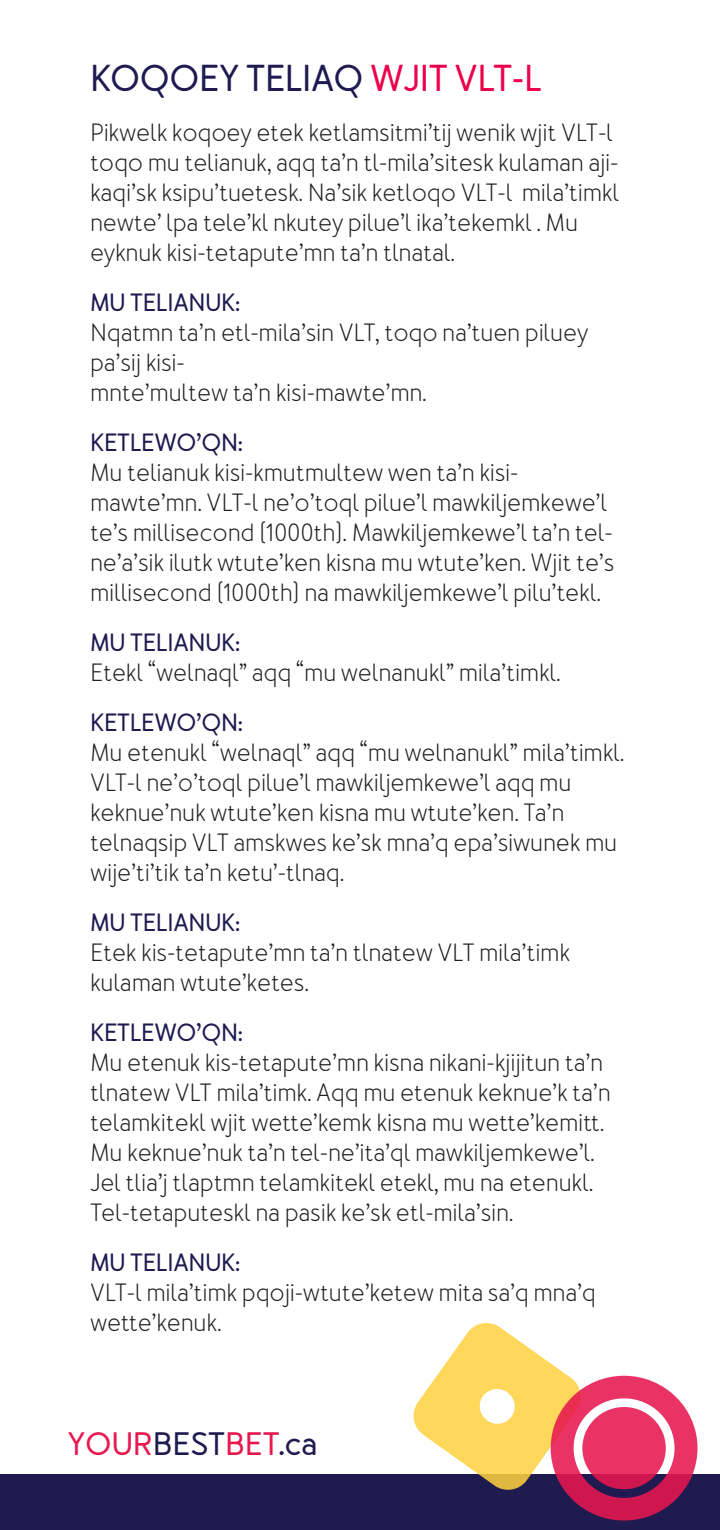
<style>
.page{position:relative;width:720px;height:1530px;background:#fff}
.page>*{position:absolute;margin:0;border:0;box-sizing:border-box;transform-origin:0 0}
.Head2{font:700 37.5px "Merlo Round";letter-spacing:-.01em;color:#1f1a50}
.t1{font:700 32.5px "Merlo Round";color:#e7174f}
.BODY{font:25px/30px "Merlo Round";letter-spacing:-.01em;color:#231f20}
.BODY-2{font:700 25px "Merlo Round";letter-spacing:-.01em;color:#1f1a50}
.s1{color:#ec004b}
.s2{color:#1f1a50}
</style>
<div class="page">
<div style="left:0;top:1475px;width:720px;height:55px;background:#1f1a50"></div>
<svg style="left:410px;top:1323px;width:288px;height:198px"></svg>
<p class="Head2" style="left:90px;top:55px;width:453px">KOQOEY TELIAQ <span class="s1">WJIT VLT-L</span></p>
<p class="BODY" style="left:90px;top:118px;width:531px">Pikwelk koqoey etek ketlamsitmi’tij wenik wjit VLT-l toqo mu telianuk, aqq ta’n tl-mila’sitesk kulaman aji&shy;kaqi’sk ksipu’tuetesk. Na’sik ketloqo VLT-l mila’timkl newte’ lpa tele’kl nkutey pilue’l ika’tekemkl . Mu eyknuk kisi-tetapute’mn ta’n tlnatal.</p>
<p class="BODY-2" style="left:90px;top:287px;width:151px">MU TELIANUK:</p>
<p class="BODY" style="left:90px;top:318px;width:500px">Nqatmn ta’n etl-mila’sin VLT, toqo na’tuen piluey pa’sij kisi-</p>
<p class="BODY" style="left:90px;top:378px;width:339px">mnte’multew ta’n kisi-mawte’mn.</p>
<p class="BODY-2" style="left:90px;top:427px;width:154px">KETLEWO’QN:</p>
<p class="BODY" style="left:90px;top:458px;width:526px">Mu telianuk kisi-kmutmultew wen ta’n kisi&shy;mawte’mn. VLT-l ne’o’toql pilue’l mawkiljemkewe’l te’s millisecond (1000th). Mawkiljemkewe’l ta’n tel&shy;ne’a’sik ilutk wtute’ken kisna mu wtute’ken. Wjit te’s millisecond (1000th) na mawkiljemkewe’l pilu’tekl.</p>
<p class="BODY-2" style="left:90px;top:627px;width:151px">MU TELIANUK:</p>
<p class="BODY" style="left:90px;top:658px;width:472px">Etekl “welnaql” aqq “mu welnanukl” mila’timkl.</p>
<p class="BODY-2" style="left:90px;top:707px;width:154px">KETLEWO’QN:</p>
<p class="BODY" style="left:90px;top:738px;width:536px">Mu etenukl “welnaql” aqq “mu welnanukl” mila’timkl.<br>VLT-l ne’o’toql pilue’l mawkiljemkewe’l aqq mu keknue’nuk wtute’ken kisna mu wtute’ken. Ta’n telnaqsip VLT amskwes ke’sk mna’q epa’siwunek mu wije’ti’tik ta’n ketu’-tlnaq.</p>
<p class="BODY-2" style="left:90px;top:907px;width:151px">MU TELIANUK:</p>
<p class="BODY" style="left:90px;top:938px;width:482px">Etek kis-tetapute’mn ta’n tlnatew VLT mila’timk kulaman wtute’ketes.</p>
<p class="BODY-2" style="left:90px;top:1017px;width:154px">KETLEWO’QN:</p>
<p class="BODY" style="left:90px;top:1048px;width:522px">Mu etenuk kis-tetapute’mn kisna nikani-kjijitun ta’n tlnatew VLT mila’timk. Aqq mu etenuk keknue’k ta’n telamkitekl wjit wette’kemk kisna mu wette’kemitt.<br>Mu keknue’nuk ta’n tel-ne’ita’ql mawkiljemkewe’l.<br>Jel tlia’j tlaptmn telamkitekl etekl, mu na etenukl.<br>Tel-tetaputeskl na pasik ke’sk etl-mila’sin.</p>
<p class="BODY-2" style="left:90px;top:1247px;width:151px">MU TELIANUK:</p>
<p class="BODY" style="left:90px;top:1278px;width:508px">VLT-l mila’timk pqoji-wtute’ketew mita sa’q mna’q wette’kenuk.</p>
<p class="t1" style="left:68px;top:1424px;width:251px">YOUR<span class="s2">BEST</span>BET<span class="s2">.ca</span></p>
</div>
